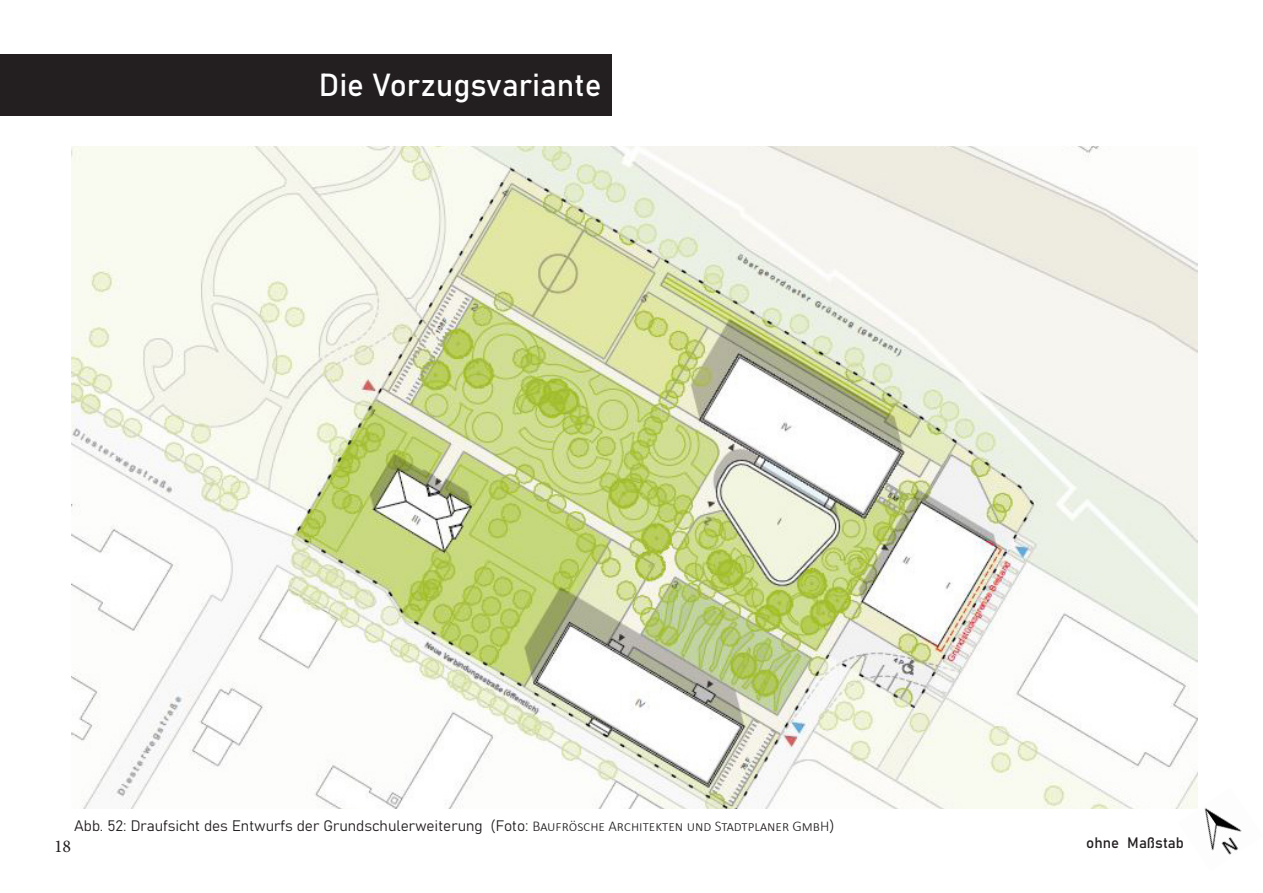
<style>
.page{position:relative;width:1263px;height:893px;background:#fff}
.page>*{position:absolute;margin:0;border:0;box-sizing:border-box;transform-origin:0 0}
.Überschrift{font:31.5px "Bahnschrift";color:#fff}
.t1{font:18px "Minion Pro";color:#231f20}
.Abbildungsunterschri{font:15px "Bahnschrift";color:#231f20}
.Überschrift-2{font:15px "Bahnschrift";color:#231f20}
.s1{font-family:"Calibri";font-weight:300}
</style>
<div class="page">
<div style="left:0;top:54px;width:611px;height:62px;background:#231f20"></div>
<img style="left:71px;top:146px;width:1126px;height:663px">
<img style="left:1178px;top:787px;width:64px;height:68px">
<p class="Überschrift" style="left:319px;top:61px;width:284px">Die Vorzugsvariante</p>
<p class="Abbildungsunterschri" style="left:74px;top:814px;width:762px">Abb. 52: Draufsicht des Entwurfs der Grundschulerweiterung (Foto: <span class="s1">Baufrösche Architekten und Stadtplaner GmbH</span>)</p>
<p class="t1" style="left:54px;top:834px;width:19px">18</p>
<p class="Überschrift-2" style="left:1086px;top:832px;width:99px">ohne Maßstab</p>
</div>
